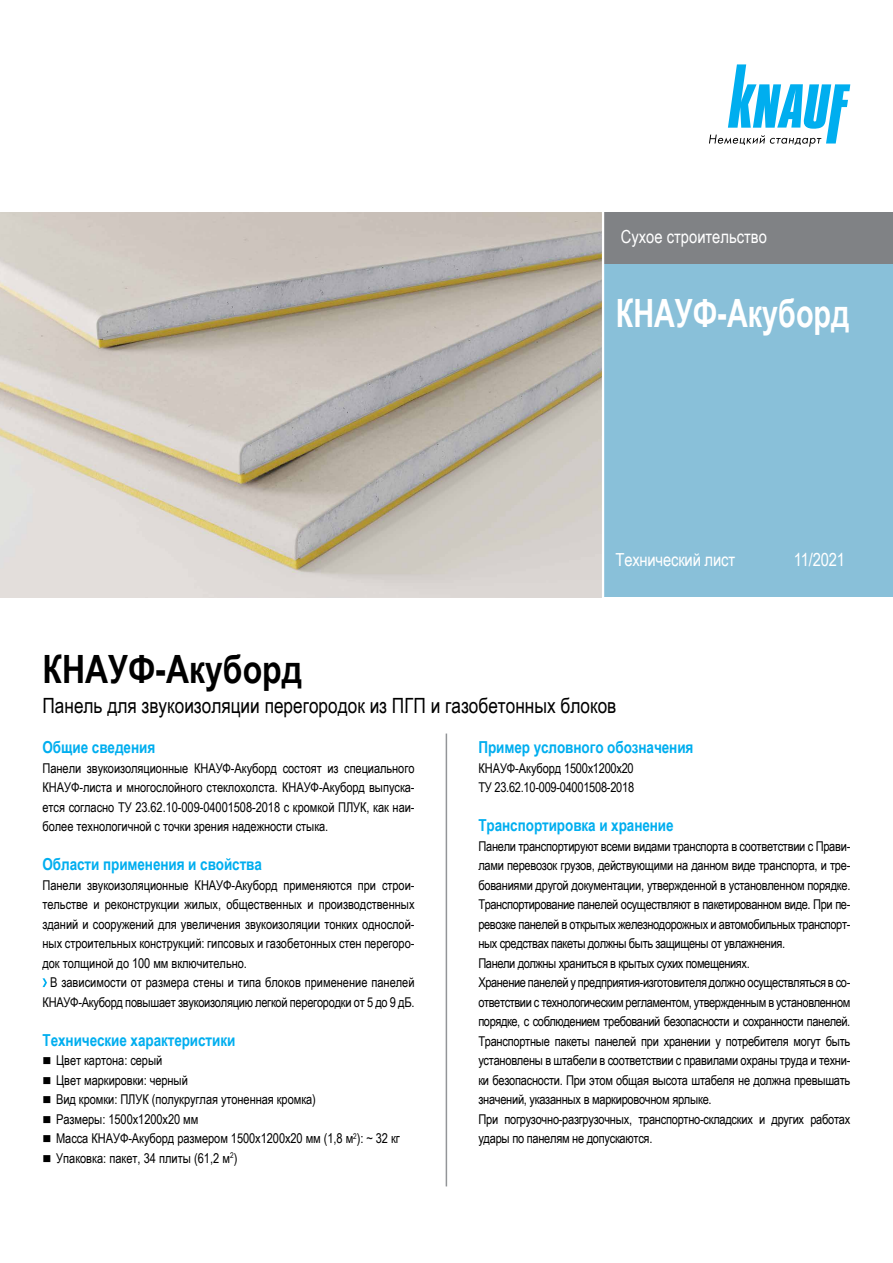
<style>
.page{position:relative;width:893px;height:1263px;background:#fff}
.page>*{position:absolute;margin:0;border:0;box-sizing:border-box;transform-origin:0 0}
.t1{font:700 39px "Arial Narrow";color:#fff;scale:.9 1}
.t2{font:700 39px "Arial Narrow";color:#000}
.t3{font:21px "Arial Narrow";color:#000}
.t4{font:18px "Arial Narrow";letter-spacing:-.01em;color:#fff}
.t5{font:700 16.5px "Arial Narrow";letter-spacing:-.005em;color:#00aeef}
.t6{font:13.5px/19.5px "Arial Narrow";letter-spacing:-.02em;color:#000}
.t7{font:13.5px "Arial Narrow";color:#000}
</style>
<div class="page">
<img style="left:0;top:213px;width:602px;height:384px">
<svg style="left:709px;top:65px;width:141px;height:82px"></svg>
<div style="left:603px;top:213px;width:290px;height:384px;background:#89c0d9"></div>
<div style="left:603px;top:213px;width:290px;height:51px;background:#808285"></div>
<hr style="left:602px;top:210px;width:2px;height:390px;background:#fff">
<hr style="left:446px;top:733px;width:1px;height:453px;background:#939598">
<svg style="left:43px;top:978px;width:4px;height:9px"></svg>
<h3 class="t4" style="left:621px;top:223px;width:148px">Сухое строительство</h3>
<h1 class="t1" style="left:616px;top:284px;width:261px">КНАУФ-Акуборд</h1>
<h3 class="t4" style="left:615px;top:546px;width:121px">Технический лист</h3>
<h3 class="t4" style="left:794px;top:546px;width:53px">11/2021</h3>
<h1 class="t2" style="left:43px;top:640px;width:261px">КНАУФ-Акуборд</h1>
<h2 class="t3" style="left:43px;top:691px;width:575px">Панель для звукоизоляции перегородок из ПГП и газобетонных блоков</h2>
<p class="t5" style="left:43px;top:735px;width:114px">Общие сведения</p>
<p class="t6" style="left:43px;top:757px;width:374px;text-align:justify">Панели звукоизоляционные КНАУФ-Акуборд состоят из специального КНАУФ-листа и многослойного стеклохолста. КНАУФ-Акуборд выпуска&shy;ется согласно ТУ 23.62.10-009-04001508-2018 с кромкой ПЛУК, как наи&shy;более технологичной с точки зрения надежности стыка.</p>
<p class="t5" style="left:43px;top:852px;width:221px">Области применения и свойства</p>
<p class="t6" style="left:43px;top:874px;width:373px">Панели звукоизоляционные КНАУФ-Акуборд применяются при строи-</p>
<p class="t6" style="left:43px;top:894px;width:373px">тельстве и реконструкции жилых, общественных и производственных</p>
<p class="t6" style="left:43px;top:913px;width:373px">зданий и сооружений для увеличения звукоизоляции тонких однослой-</p>
<p class="t6" style="left:43px;top:933px;width:373px">ных строительных конструкций: гипсовых и газобетонных стен перегоро-</p>
<p class="t6" style="left:43px;top:952px;width:206px">док толщиной до 100 мм включительно.</p>
<p class="t7" style="left:50px;top:972px;width:366px">В зависимости от размера стены и типа блоков применение панелей</p>
<p class="t6" style="left:43px;top:991px;width:373px">КНАУФ-Акуборд повышает звукоизоляцию легкой перегородки от 5 до 9 дБ.</p>
<p class="t5" style="left:43px;top:1027px;width:194px">Технические характеристики</p>
<p class="t6" style="left:43px;top:1050px;width:121px">■ Цвет картона: серый</p>
<p class="t6" style="left:43px;top:1069px;width:147px">■ Цвет маркировки: черный</p>
<p class="t6" style="left:43px;top:1089px;width:275px">■ Вид кромки: ПЛУК (полукруглая утоненная кромка)</p>
<p class="t6" style="left:43px;top:1108px;width:157px">■ Размеры: 1500х1200х20 мм</p>
<p class="t6" style="left:43px;top:1128px;width:359px">■ Масса КНАУФ-Акуборд размером 1500х1200х20 мм (1,8 м<sup>2</sup>): ~ 32 кг</p>
<p class="t7" style="left:43px;top:1148px;width:196px">■ Упаковка: пакет, 34 плиты (61,2 м<sup>2</sup>)</p>
<p class="t5" style="left:478px;top:735px;width:217px">Пример условного обозначения</p>
<p class="t6" style="left:478px;top:757px;width:157px">КНАУФ-Акуборд 1500х1200х20<br>ТУ 23.62.10-009-04001508-2018</p>
<p class="t5" style="left:478px;top:813px;width:197px">Транспортировка и хранение</p>
<p class="t6" style="left:478px;top:835px;width:374px">Панели транспортируют всеми видами транспорта в соответствии с Прави&shy;лами перевозок грузов, действующими на данном виде транспорта, и тре&shy;бованиями другой документации, утвержденной в установленном порядке.<br>Транспортирование панелей осуществляют в пакетированном виде. При пе&shy;ревозке панелей в открытых железнодорожных и автомобильных транспорт&shy;ных средствах пакеты должны быть защищены от увлажнения.<br>Панели должны храниться в крытых сухих помещениях.<br>Хранение панелей у предприятия-изготовителя должно осуществляться в со&shy;ответствии с технологическим регламентом, утвержденным в установленном порядке, с соблюдением требований безопасности и сохранности панелей.<br>Транспортные пакеты панелей при хранении у потребителя могут быть установлены в штабели в соответствии с правилами охраны труда и техни&shy;ки безопасности. При этом общая высота штабеля не должна превышать значений, указанных в маркировочном ярлыке.<br>При погрузочно-разгрузочных, транспортно-складских и других работах удары по панелям не допускаются.</p>
</div>
